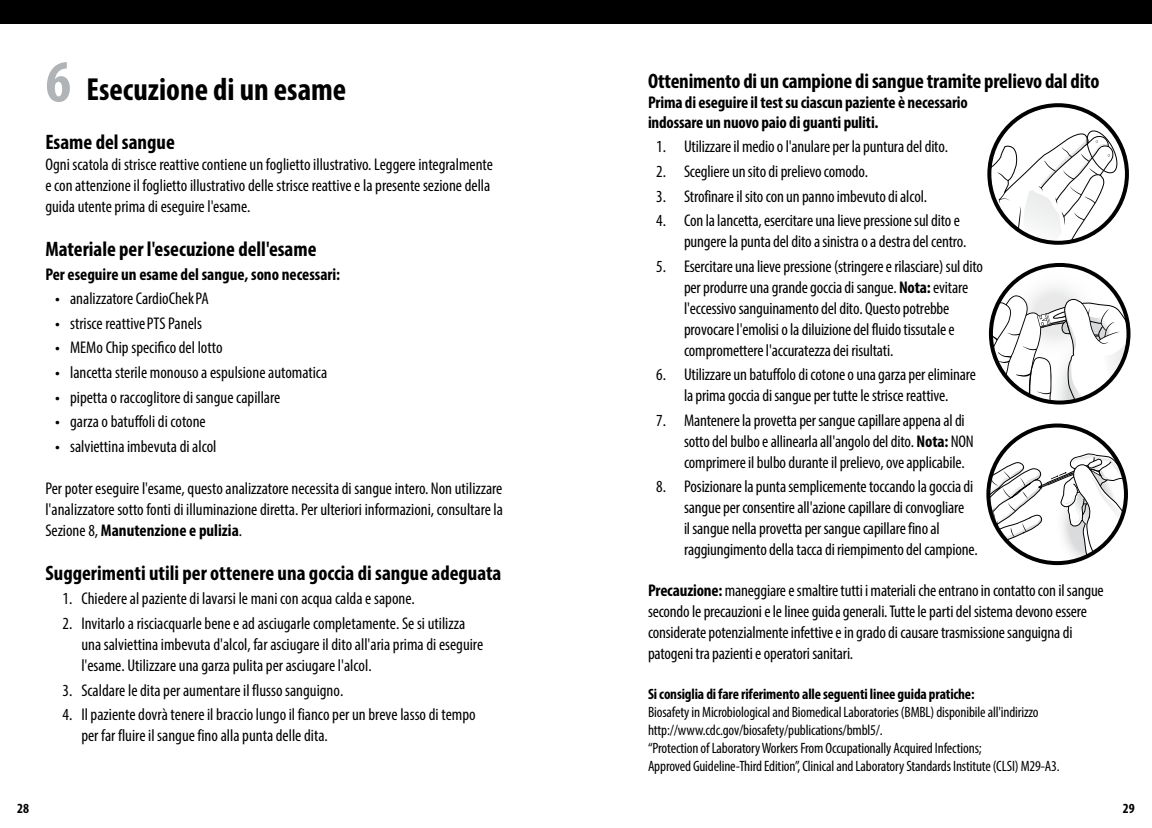
<style>
.page{position:relative;width:1152px;height:828px;background:#fff}
.page>*{position:absolute;margin:0;border:0;box-sizing:border-box;transform-origin:0 0}
.t1{font:700 condensed 32px "Myriad Pro";color:#000}
.t2{font:700 condensed 21px "Myriad Pro";color:#000}
.t3{font:condensed 17px/21px "Myriad Pro";letter-spacing:-.01em;color:#000}
.t4{font:700 condensed 17px/20px "Myriad Pro";letter-spacing:-.01em;color:#000}
.t5{font:condensed 15px/18px "Myriad Pro";letter-spacing:-.01em;color:#000}
.t6{font:700 condensed 15px "Myriad Pro";letter-spacing:-.01em;color:#000}
.t7{font:700 condensed 14px "Myriad Pro";color:#000}
.s1{font-size:60px;color:#b1b4b6}
.s2{font-weight:700}
.s3{font-stretch:normal}
</style>
<div class="page">
<div style="left:0;top:0;width:1152px;height:23px;background:#000"></div>
<svg style="left:991px;top:265px;width:135px;height:135px"></svg>
<div style="left:989px;top:263px;width:142px;height:142px;border:4px solid #000;border-radius:50%"></div>
<svg style="left:988px;top:453px;width:138px;height:110px"></svg>
<div style="left:986px;top:424px;width:142px;height:141px;border:4px solid #000;border-radius:50%"></div>
<svg style="left:989px;top:105px;width:138px;height:138px"></svg>
<svg style="left:989px;top:116px;width:138px;height:127px"></svg>
<h1 class="t1" style="left:46px;top:69px;width:302px"><span class="s1">6</span> Esecuzione di un esame</h1>
<p class="t2" style="left:648px;top:68px;width:453px">Ottenimento di un campione di sangue tramite prelievo dal dito</p>
<p class="t4" style="left:648px;top:92px;width:321px">Prima di eseguire il test su ciascun paziente è necessario indossare un nuovo paio di guanti puliti.</p>
<p class="t3" style="left:656px;top:136px;width:293px">1. Utilizzare il medio o l'anulare per la puntura del dito.</p>
<p class="t3" style="left:656px;top:161px;width:214px">2. Scegliere un sito di prelievo comodo.</p>
<p class="t3" style="left:656px;top:185px;width:272px">3. Strofinare il sito con un panno imbevuto di alcol.</p>
<p class="t3" style="left:684px;top:210px;width:284px;text-indent:-28px">4. Con la lancetta, esercitare una lieve pressione sul dito e pungere la punta del dito a sinistra o a destra del centro.</p>
<p class="t3" style="left:684px;top:255px;width:301px;text-indent:-28px">5. Esercitare una lieve pressione (stringere e rilasciare) sul dito per produrre una grande goccia di sangue. <span class="s2">Nota:</span> evitare l'eccessivo sanguinamento del dito. Questo potrebbe provocare l'emolisi o la diluizione del fluido tissutale e compromettere l'accuratezza dei risultati.</p>
<p class="t3" style="left:656px;top:364px;width:321px;text-align:center">6. Utilizzare un batuffolo di cotone o una garza per eliminare la prima goccia di sangue per tutte le strisce reattive.</p>
<p class="t3" style="left:684px;top:410px;width:291px;text-indent:-28px">7. Mantenere la provetta per sangue capillare appena al di sotto del bulbo e allinearla all'angolo del dito. <span class="s2">Nota:</span> NON comprimere il bulbo durante il prelievo, ove applicabile.</p>
<p class="t3" style="left:684px;top:476px;width:295px;text-indent:-28px">8. Posizionare la punta semplicemente toccando la goccia di sangue per consentire all'azione capillare di convogliare<br>il sangue nella provetta per sangue capillare fino al raggiungimento della tacca di riempimento del campione.</p>
<p class="t3" style="left:648px;top:580px;width:457px"><span class="s2">Precauzione:</span> maneggiare e smaltire tutti i materiali che entrano in contatto con il sangue secondo le precauzioni e le linee guida generali. Tutte le parti del sistema devono essere considerate potenzialmente infettive e in grado di causare trasmissione sanguigna di patogeni tra pazienti e operatori sanitari.</p>
<p class="t6" style="left:648px;top:684px;width:328px">Si consiglia di fare riferimento alle seguenti linee guida pratiche:</p>
<p class="t5" style="left:648px;top:702px;width:413px">Biosafety in Microbiological and Biomedical Laboratories (BMBL) disponibile all'indirizzo http://www.cdc.gov/biosafety/publications/bmbl5/.<br>“Protection of Laboratory Workers From Occupationally Acquired Infections;<br>Approved Guideline-Third Edition”, Clinical and Laboratory Standards Institute (CLSI) M29-A3.</p>
<p class="t2" style="left:45px;top:129px;width:131px">Esame del sangue</p>
<p class="t3" style="left:45px;top:154px;width:449px">Ogni scatola di strisce reattive contiene un foglietto illustrativo. Leggere integralmente e con attenzione il foglietto illustrativo delle strisce reattive e la presente sezione della guida utente prima di eseguire l'esame.</p>
<p class="t2" style="left:45px;top:236px;width:273px">Materiale per l'esecuzione dell'esame</p>
<p class="t4" style="left:45px;top:264px;width:296px">Per eseguire un esame del sangue, sono necessari:</p>
<p class="t3" style="left:55px;top:288px;width:155px"><span class="s3">•</span> analizzatore CardioChekPA</p>
<p class="t3" style="left:55px;top:312px;width:148px"><span class="s3">•</span> strisce reattivePTS Panels</p>
<p class="t3" style="left:55px;top:337px;width:169px"><span class="s3">•</span> MEMo Chip specifico del lotto</p>
<p class="t3" style="left:55px;top:362px;width:274px"><span class="s3">•</span> lancetta sterile monouso a espulsione automatica</p>
<p class="t3" style="left:55px;top:386px;width:227px"><span class="s3">•</span> pipetta o raccoglitore di sangue capillare</p>
<p class="t3" style="left:55px;top:411px;width:152px"><span class="s3">•</span> garza o batuffoli di cotone</p>
<p class="t3" style="left:55px;top:435px;width:163px"><span class="s3">•</span> salviettina imbevuta di alcol</p>
<p class="t3" style="left:45px;top:477px;width:459px;text-align:justify">Per poter eseguire l'esame, questo analizzatore necessita di sangue intero. Non utilizzare l'analizzatore sotto fonti di illuminazione diretta. Per ulteriori informazioni, consultare la Sezione 8, <span class="s2">Manutenzione e pulizia</span>.</p>
<p class="t2" style="left:45px;top:560px;width:458px">Suggerimenti utili per ottenere una goccia di sangue adeguata</p>
<p class="t3" style="left:63px;top:588px;width:354px">1. Chiedere al paziente di lavarsi le mani con acqua calda e sapone.</p>
<p class="t3" style="left:81px;top:613px;width:403px;text-indent:-19px">2. Invitarlo a risciacquarle bene e ad asciugarle completamente. Se si utilizza una salviettina imbevuta d'alcol, far asciugare il dito all'aria prima di eseguire l'esame. Utilizzare una garza pulita per asciugare l'alcol.</p>
<p class="t3" style="left:63px;top:679px;width:282px">3. Scaldare le dita per aumentare il flusso sanguigno.</p>
<p class="t3" style="left:81px;top:704px;width:396px;text-indent:-19px">4. Il paziente dovrà tenere il braccio lungo il fianco per un breve lasso di tempo per far fluire il sangue fino alla punta delle dita.</p>
<p class="t7" style="left:17px;top:799px;width:13px">28</p>
<p class="t7" style="left:1123px;top:799px;width:13px">29</p>
</div>
